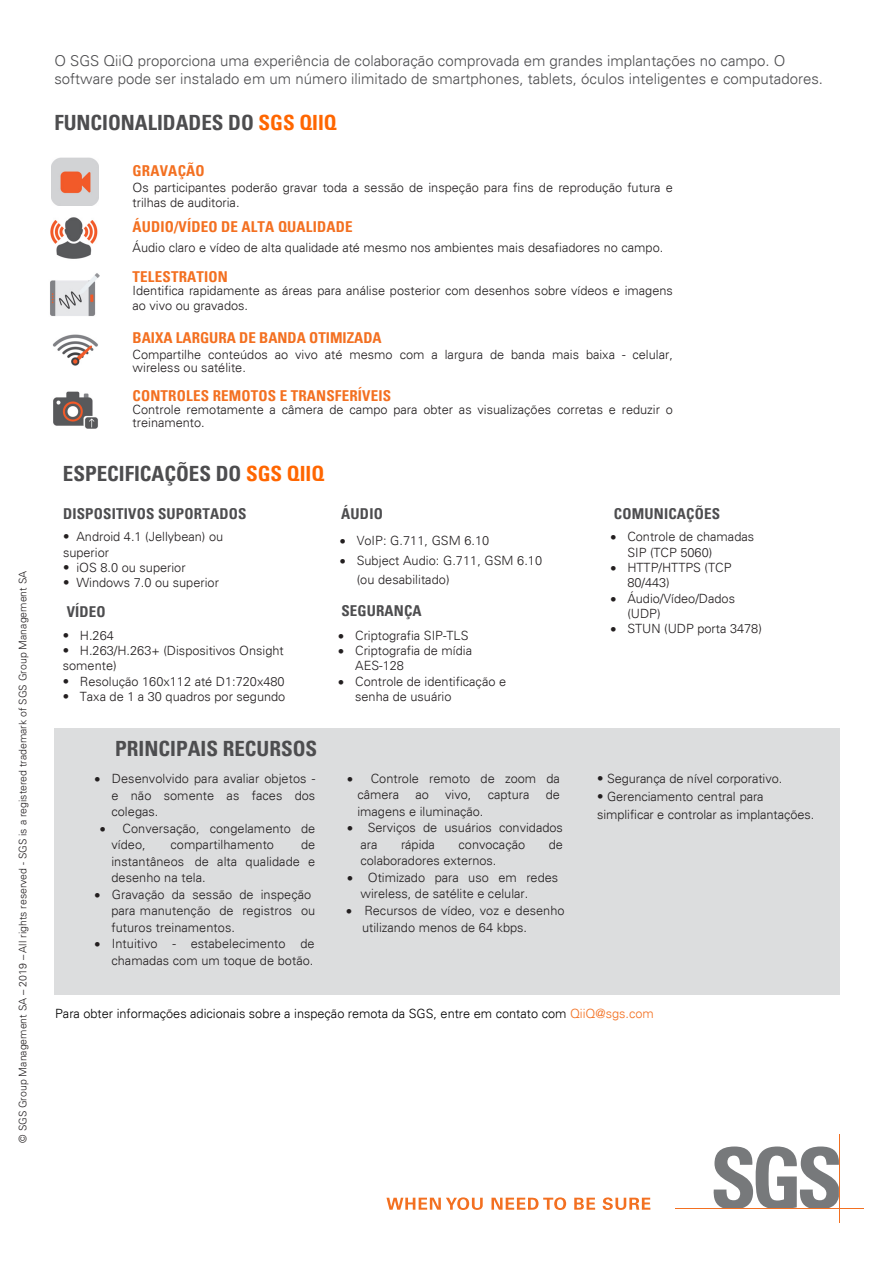
<style>
.page{position:relative;width:893px;height:1263px;background:#fff}
.page>*{position:absolute;margin:0;border:0;box-sizing:border-box;transform-origin:0 0}
.t1{font:700 condensed 21px "Univers LT";color:#4d4d4f}
.t2{font:300 15px/18px "Univers LT";color:#4d4d4f}
.t3{font:700 condensed 15px "Univers LT";letter-spacing:.01em;color:#f37021}
.t4{font:700 condensed 15px "Univers LT";letter-spacing:.01em;color:#4d4d4f}
.t5{font:300 12.75px/16.5px "Univers LT";color:#231f20}
.t6{font:300 12.75px "Univers LT";color:#000}
.t7{font:300 10.5px "Univers LT";color:#231f20}
.s1{color:#f60}
.s2{color:#f37021}
</style>
<div class="page">
<svg style="left:386px;top:1197px;width:97px;height:13px"></svg>
<svg style="left:491px;top:1197px;width:75px;height:13px"></svg>
<svg style="left:574px;top:1198px;width:21px;height:12px"></svg>
<svg style="left:603px;top:1197px;width:47px;height:13px"></svg>
<svg style="left:713px;top:1146px;width:126px;height:62px"></svg>
<hr style="left:675px;top:1208px;width:189px;height:1px;background:#f37021">
<hr style="left:839px;top:1134px;width:1px;height:88px;background:#f37021">
<div style="left:54px;top:728px;width:785px;height:266px;background:#dcddde"></div>
<img style="left:51px;top:158px;width:48px;height:48px">
<img style="left:50px;top:217px;width:48px;height:42px">
<img style="left:50px;top:273px;width:50px;height:43px">
<img style="left:53px;top:334px;width:45px;height:32px">
<img style="left:53px;top:391px;width:45px;height:38px">
<p class="t7" style="left:17px;top:1143px;width:573px;rotate:-90deg">© SGS Group Management SA – 2019 – All rights reserved - SGS is a registered trademark of SGS Group Management SA</p>
<p class="t2" style="left:54px;top:52px;width:770px">O SGS QiiQ proporciona uma experiência de colaboração comprovada em grandes implantações no campo. O software pode ser instalado em um número ilimitado de smartphones, tablets, óculos inteligentes e computadores.</p>
<h1 class="t1" style="left:54px;top:110px;width:284px">FUNCIONALIDADES DO <span class="s1">SGS QIIQ</span></h1>
<p class="t3" style="left:133px;top:162px;width:74px">GRAVAÇÃO</p>
<p class="t5" style="left:133px;top:179px;width:542px;line-height:15.3px">Os participantes poderão gravar toda a sessão de inspeção para fins de reprodução futura e trilhas de auditoria.</p>
<p class="t3" style="left:133px;top:217px;width:221px">ÁUDIO/VÍDEO DE ALTA QUALIDADE</p>
<p class="t5" style="left:133px;top:239px;width:532px">Áudio claro e vídeo de alta qualidade até mesmo nos ambientes mais desafiadores no campo.</p>
<p class="t3" style="left:133px;top:267px;width:97px">TELESTRATION</p>
<p class="t5" style="left:133px;top:283px;width:542px;line-height:15.3px">Identifica rapidamente as áreas para análise posterior com desenhos sobre vídeos e imagens ao vivo ou gravados.</p>
<p class="t3" style="left:133px;top:328px;width:251px">BAIXA LARGURA DE BANDA OTIMIZADA</p>
<p class="t5" style="left:133px;top:348px;width:542px;line-height:12.8px">Compartilhe conteúdos ao vivo até mesmo com a largura de banda mais baixa - celular, wireless ou satélite.</p>
<p class="t3" style="left:133px;top:387px;width:260px">CONTROLES REMOTOS E TRANSFERÍVEIS</p>
<p class="t5" style="left:133px;top:403px;width:542px;line-height:12.8px">Controle remotamente a câmera de campo para obter as visualizações corretas e reduzir o treinamento.</p>
<h1 class="t1" style="left:63px;top:460px;width:263px">ESPECIFICAÇÕES DO <span class="s1">SGS QIIQ</span></h1>
<p class="t4" style="left:63px;top:505px;width:185px">DISPOSITIVOS SUPORTADOS</p>
<p class="t5" style="left:63px;top:529px;width:162px;line-height:15.3px">• Android 4.1 (Jellybean) ou superior</p>
<p class="t5" style="left:63px;top:559px;width:124px">• iOS 8.0 ou superior</p>
<p class="t5" style="left:63px;top:574px;width:157px">• Windows 7.0 ou superior</p>
<p class="t4" style="left:67px;top:602px;width:40px">VÍDEO</p>
<p class="t5" style="left:63px;top:627px;width:53px">• H.264</p>
<p class="t5" style="left:63px;top:643px;width:222px;line-height:15.3px">• H.263/H.263+ (Dispositivos Onsight somente)</p>
<p class="t5" style="left:63px;top:673px;width:223px">• Resolução 160x112 até D1:720x480</p>
<p class="t5" style="left:63px;top:688px;width:224px">• Taxa de 1 a 30 quadros por segundo</p>
<p class="t4" style="left:341px;top:505px;width:43px">ÁUDIO</p>
<p class="t5" style="left:340px;top:533px;width:151px">• VoIP: G.711, GSM 6.10</p>
<p class="t5" style="left:357px;top:551px;width:187px;line-height:19.5px;text-indent:-17px">• Subject Audio: G.711, GSM 6.10 (ou desabilitado)</p>
<p class="t4" style="left:341px;top:601px;width:82px">SEGURANÇA</p>
<p class="t5" style="left:338px;top:627px;width:132px">• Criptografia SIP-TLS</p>
<p class="t5" style="left:355px;top:643px;width:118px;line-height:15.3px;text-indent:-17px">• Criptografia de mídia<br>AES-128</p>
<p class="t5" style="left:355px;top:673px;width:152px;line-height:15.3px;text-indent:-17px">• Controle de identificação e senha de usuário</p>
<h1 class="t1" style="left:115px;top:735px;width:203px">PRINCIPAIS RECURSOS</h1>
<p class="t5" style="left:111px;top:771px;width:205px;text-align:justify;text-indent:-17px">• Desenvolvido para avaliar objetos - e não somente as faces dos colegas.</p>
<p class="t5" style="left:111px;top:820px;width:205px;text-indent:-11px">• Conversação, congelamento de vídeo,</p>
<p class="t5" style="left:111px;top:837px;width:205px;text-align:justify;text-indent:190px">de instantâneos de alta qualidade e desenho na tela.</p>
<p class="t5" style="left:111px;top:886px;width:205px;text-indent:-17px">• Gravação da sessão de inspeção para manutenção de registros ou futuros treinamentos.</p>
<p class="t5" style="left:95px;top:936px;width:221px;text-align:right">• Intuitivo - estabelecimento de chamadas com um toque de botão.</p>
<p class="t5" style="left:171px;top:837px;width:105px">compartilhamento</p>
<p class="t5" style="left:357px;top:770px;width:204px;text-indent:-10px">• Controle remoto de zoom da câmera</p>
<p class="t5" style="left:415px;top:786px;width:15px">ao</p>
<p class="t5" style="left:445px;top:786px;width:28px">vivo,</p>
<p class="t5" style="left:488px;top:786px;width:43px">captura</p>
<p class="t5" style="left:546px;top:786px;width:16px">de</p>
<p class="t5" style="left:357px;top:803px;width:128px">imagens e iluminação.</p>
<p class="t5" style="left:360px;top:820px;width:204px;text-indent:-13px">• Serviços de usuários convidados ara</p>
<p class="t5" style="left:401px;top:836px;width:36px">rápida</p>
<p class="t5" style="left:459px;top:836px;width:68px">convocação</p>
<p class="t5" style="left:549px;top:836px;width:16px">de</p>
<p class="t5" style="left:360px;top:853px;width:138px">colaboradores externos.</p>
<p class="t5" style="left:360px;top:869px;width:199px;text-indent:-13px">• Otimizado para uso em redes wireless, de satélite e celular.</p>
<p class="t5" style="left:362px;top:902px;width:204px;text-indent:-16px">• Recursos de vídeo, voz e desenho utilizando menos de 64 kbps.</p>
<p class="t4" style="left:614px;top:505px;width:108px">COMUNICAÇÕES</p>
<p class="t5" style="left:627px;top:529px;width:128px;line-height:15.3px;text-indent:-17px">• Controle de chamadas<br>SIP (TCP 5060)</p>
<p class="t5" style="left:627px;top:560px;width:106px;line-height:15.3px;text-indent:-17px">• HTTP/HTTPS (TCP<br>80/443)</p>
<p class="t5" style="left:627px;top:590px;width:109px;line-height:15.3px;text-indent:-17px">• Áudio/Vídeo/Dados (UDP)</p>
<p class="t5" style="left:610px;top:620px;width:153px">• STUN (UDP porta 3478)</p>
<p class="t5" style="left:597px;top:770px;width:187px">• Segurança de nível corporativo.</p>
<p class="t5" style="left:597px;top:787px;width:219px;line-height:18px">• Gerenciamento central para simplificar e controlar as implantações.</p>
<p class="t6" style="left:55px;top:1006px;width:600px">Para obter informações adicionais sobre a inspeção remota da SGS, entre em contato com <span class="s2">QiiQ@sgs.com</span></p>
</div>
